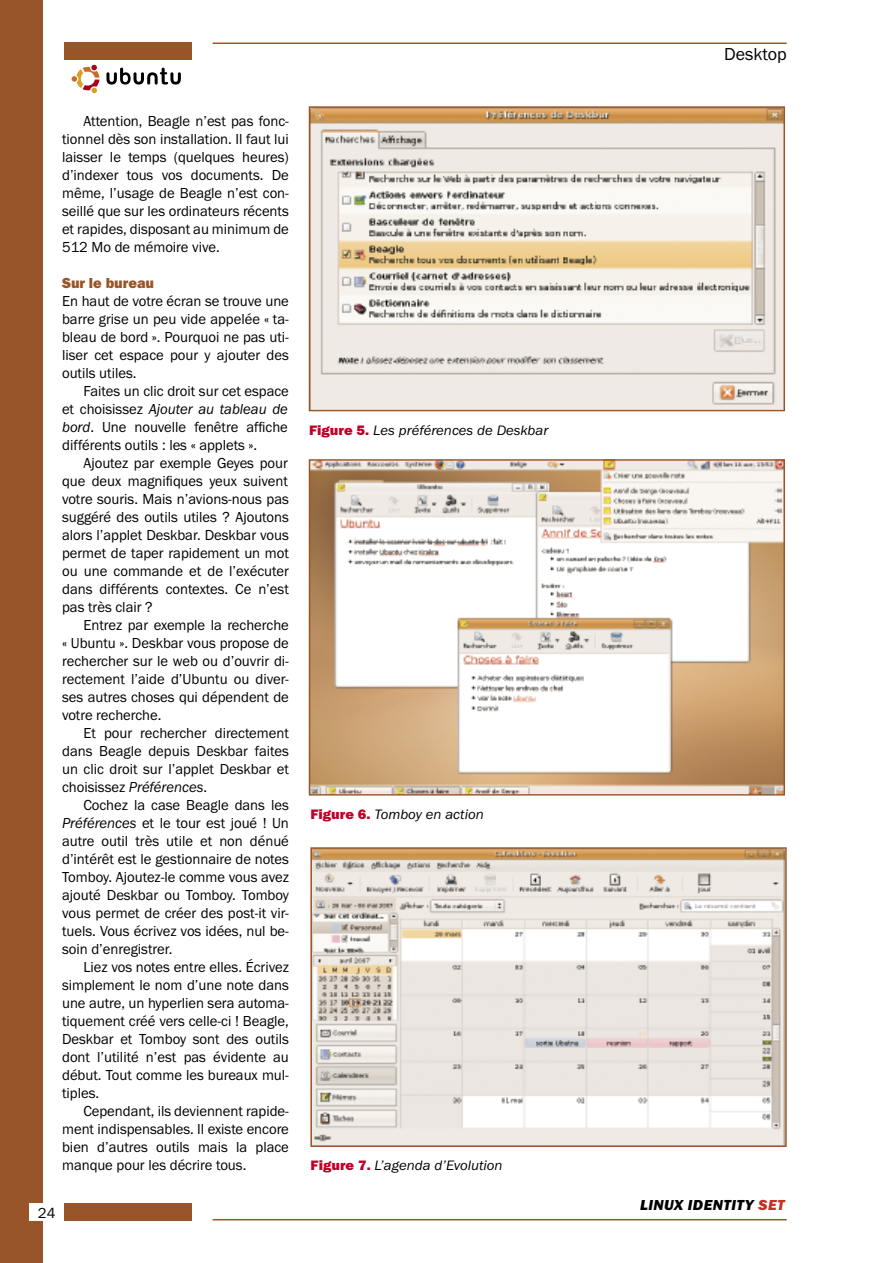
<style>
.page{position:relative;width:893px;height:1263px;background:#fff}
.page>*{position:absolute;margin:0;border:0;box-sizing:border-box;transform-origin:0 0}
.top{font:18px "Franklin Got URWTCE Boo";color:#000}
.t1{font:15px/18px "Franklin Got URWTCE Boo";color:#000;text-align:justify}
.t2{font:15px "Franklin Got URWTCE Hea Ita";letter-spacing:.03em;color:#000}
.Text{font:15px "Franklin Got URWTCE Hea";color:#975529}
.podpisy{font:14.1px "Franklin Got URWTCE Boo Ita";color:#000;scale:1.04 1}
.s1{font-family:"Franklin Got URWTCE Boo Ita"}
.s2{font-family:"Franklin Got URWTCE Hea";color:#be0027}
.s3{color:#c13126}
</style>
<div class="page">
<div style="left:0;top:0;width:43px;height:1263px;background:#975529"></div>
<div style="left:64px;top:43px;width:127px;height:17px;background:#975529"></div>
<hr style="left:213px;top:43px;width:574px;height:1px;background:#975529">
<div style="left:64px;top:1203px;width:127px;height:17px;background:#975529"></div>
<hr style="left:213px;top:1219px;width:574px;height:1px;background:#975529">
<div style="left:30px;top:1203px;width:34px;height:17px;background:#fff"></div>
<svg style="left:106px;top:68px;width:75px;height:17px"></svg>
<svg style="left:72px;top:65px;width:28px;height:28px"></svg>
<img style="left:311px;top:108px;width:472px;height:301px">
<div style="left:309px;top:106px;width:476px;height:305px;border:1px solid #975529"></div>
<img style="left:311px;top:461px;width:472px;height:332px">
<div style="left:309px;top:459px;width:476px;height:336px;border:1px solid #975529"></div>
<img style="left:312px;top:849px;width:473px;height:296px">
<div style="left:310px;top:847px;width:477px;height:300px;border:1px solid #975529"></div>
<p class="t1" style="left:62px;top:112px;width:228px;text-indent:21px">Attention, Beagle n’est pas fonc&shy;tionnel dès son installation. Il faut lui laisser le temps (quelques heures) d’indexer tous vos documents. De même, l’usage de Beagle n’est con&shy;seillé que sur les ordinateurs récents et rapides, disposant au minimum de 512 Mo de mémoire vive.</p>
<p class="Text" style="left:62px;top:274px;width:94px">Sur le bureau</p>
<p class="t1" style="left:62px;top:292px;width:228px">En haut de votre écran se trouve une barre grise un peu vide appelée « ta&shy;bleau de bord ». Pourquoi ne pas uti&shy;liser cet espace pour y ajouter des outils utiles.</p>
<p class="t1" style="left:62px;top:382px;width:228px;text-indent:21px">Faites un clic droit sur cet espace et choisissez <span class="s1">Ajouter au tableau de bord</span>. Une nouvelle fenêtre affiche différents outils : les « applets ».</p>
<p class="t1" style="left:62px;top:454px;width:228px;text-indent:21px">Ajoutez par exemple Geyes pour que deux magnifiques yeux suivent votre souris. Mais n’avions-nous pas suggéré des outils utiles ? Ajoutons alors l’applet Deskbar. Deskbar vous permet de taper rapidement un mot ou une commande et de l’exécuter dans différents contextes. Ce n’est pas très clair ?</p>
<p class="t1" style="left:62px;top:616px;width:228px;text-indent:21px">Entrez par exemple la recherche « Ubuntu ». Deskbar vous propose de rechercher sur le web ou d’ouvrir di&shy;rectement l’aide d’Ubuntu ou diver&shy;ses autres choses qui dépendent de votre recherche.</p>
<p class="t1" style="left:62px;top:724px;width:228px;text-indent:21px">Et pour rechercher directement dans Beagle depuis Deskbar faites un clic droit sur l’applet Deskbar et choisissez <span class="s1">Préférences</span>.</p>
<p class="t1" style="left:62px;top:796px;width:228px;text-indent:21px">Cochez la case Beagle dans les <span class="s1">Préférences</span> et le tour est joué ! Un autre outil très utile et non dénué d’intérêt est le gestionnaire de notes Tomboy. Ajoutez-le comme vous avez ajouté Deskbar ou Tomboy. Tomboy vous permet de créer des post-it vir&shy;tuels. Vous écrivez vos idées, nul be&shy;soin d’enregistrer.</p>
<p class="t1" style="left:62px;top:958px;width:228px;text-indent:21px">Liez vos notes entre elles. Écrivez simplement le nom d’une note dans une autre, un hyperlien sera automa&shy;tiquement créé vers celle-ci ! Beagle, Deskbar et Tomboy sont des outils dont l’utilité n’est pas évidente au début. Tout comme les bureaux mul&shy;tiples.</p>
<p class="t1" style="left:62px;top:1102px;width:228px;text-indent:21px">Cependant, ils deviennent rapide&shy;ment indispensables. Il existe encore bien d’autres outils mais la place manque pour les décrire tous.</p>
<p class="t1" style="left:38px;top:1204px;width:19px">24</p>
<p class="podpisy" style="left:309px;top:422px;width:231px"><span class="s2">Figure 5.</span> Les préférences de Deskbar</p>
<p class="podpisy" style="left:310px;top:806px;width:168px"><span class="s2">Figure 6.</span> Tomboy en action</p>
<p class="podpisy" style="left:311px;top:1158px;width:186px"><span class="s2">Figure 7.</span> L’agenda d’Evolution</p>
<p class="top" style="left:724px;top:44px;width:64px">Desktop</p>
<p class="t2" style="left:640px;top:1197px;width:146px">LINUX IDENTITY <span class="s3">SET</span></p>
</div>
